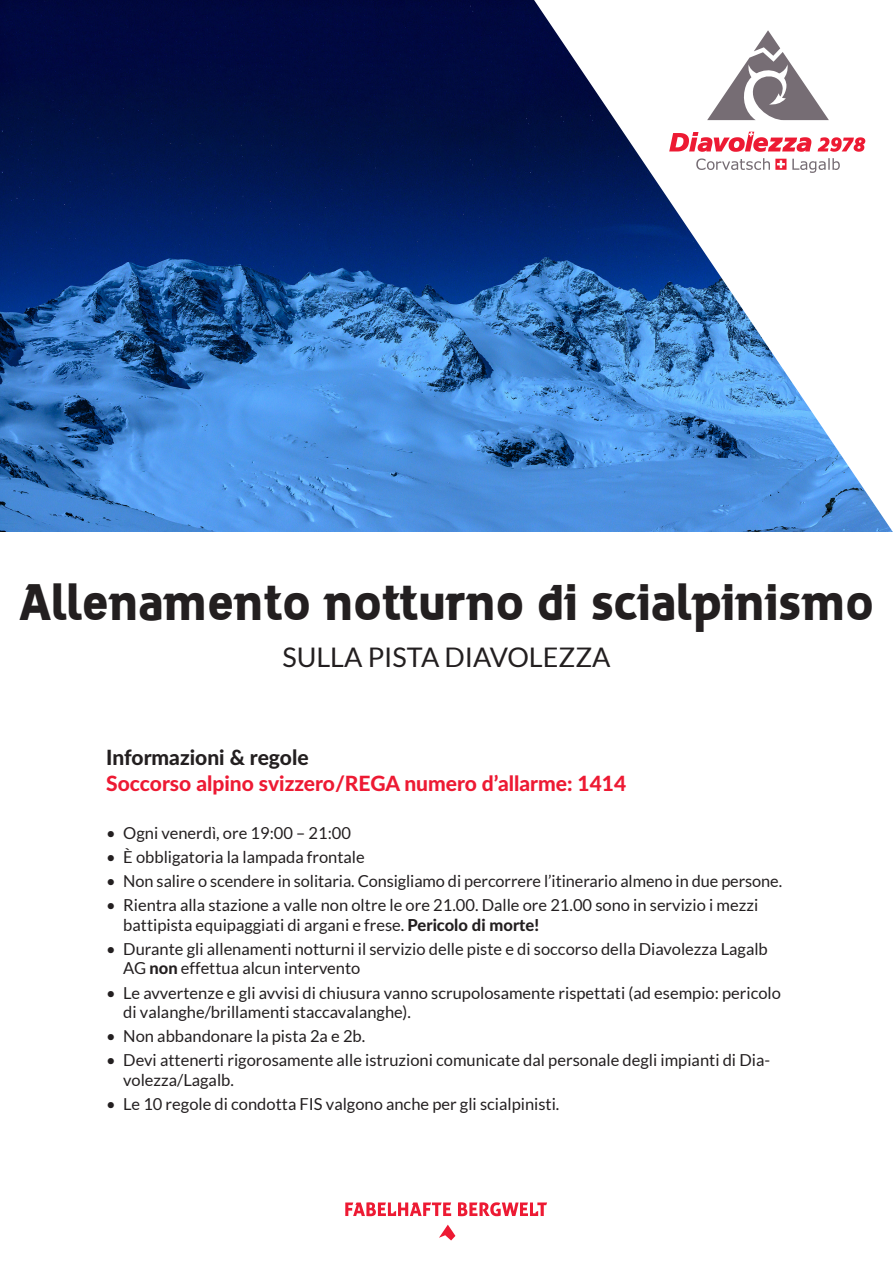
<style>
.page{position:relative;width:893px;height:1263px;background:#fff}
.page>*{position:absolute;margin:0;border:0;box-sizing:border-box;transform-origin:0 0}
.t1{font:700 51px "zwodrei";color:#231f20}
.t2{font:27px "Lato";color:#231f20}
.t3{font:800 21px "Lato";color:#ed1a33}
.t4{font:800 21px "Lato";color:#231f20}
.t5{font:16.5px/19.8px "Lato";color:#231f20}
.s1{font-weight:800}
</style>
<div class="page">
<img style="left:0;top:0;width:534px;height:531px">
<svg style="left:534px;top:0;width:359px;height:532px"></svg>
<svg style="left:669px;top:30px;width:196px;height:143px"></svg>
<svg style="left:345px;top:1202px;width:202px;height:38px"></svg>
<h1 class="t1" style="left:19px;top:571px;width:857px">Allenamento notturno di scialpinismo</h1>
<h2 class="t2" style="left:282px;top:643px;width:330px">SULLA PISTA DIAVOLEZZA</h2>
<p class="t4" style="left:106px;top:742px;width:204px">Informazioni &amp; regole</p>
<p class="t3" style="left:106px;top:767px;width:521px">Soccorso alpino svizzero/REGA numero d’allarme: 1414</p>
<p class="t5" style="left:106px;top:823px;width:246px">• Ogni venerdì, ore 19:00 – 21:00</p>
<p class="t5" style="left:106px;top:847px;width:260px">• È obbligatoria la lampada frontale</p>
<p class="t5" style="left:106px;top:871px;width:677px">• Non salire o scendere in solitaria. Consigliamo di percorrere l’itinerario almeno in due persone.</p>
<p class="t5" style="left:123px;top:895px;width:636px;text-indent:-17px">• Rientra alla stazione a valle non oltre le ore 21.00. Dalle ore 21.00 sono in servizio i mezzi battipista equipaggiati di argani e frese. <span class="s1">Pericolo di morte!</span></p>
<p class="t5" style="left:123px;top:939px;width:646px;text-indent:-17px">• Durante gli allenamenti notturni il servizio delle piste e di soccorso della Diavolezza Lagalb<br>AG <span class="s1">non</span> effettua alcun intervento</p>
<p class="t5" style="left:123px;top:982px;width:659px;text-indent:-17px">• Le avvertenze e gli avvisi di chiusura vanno scrupolosamente rispettati (ad esempio: pericolo di valanghe/brillamenti staccavalanghe).</p>
<p class="t5" style="left:106px;top:1026px;width:261px">• Non abbandonare la pista 2a e 2b.</p>
<p class="t5" style="left:123px;top:1050px;width:648px;text-indent:-17px">• Devi attenerti rigorosamente alle istruzioni comunicate dal personale degli impianti di Dia&shy;volezza/Lagalb.</p>
<p class="t5" style="left:106px;top:1094px;width:455px">• Le 10 regole di condotta FIS valgono anche per gli scialpinisti.</p>
</div>
